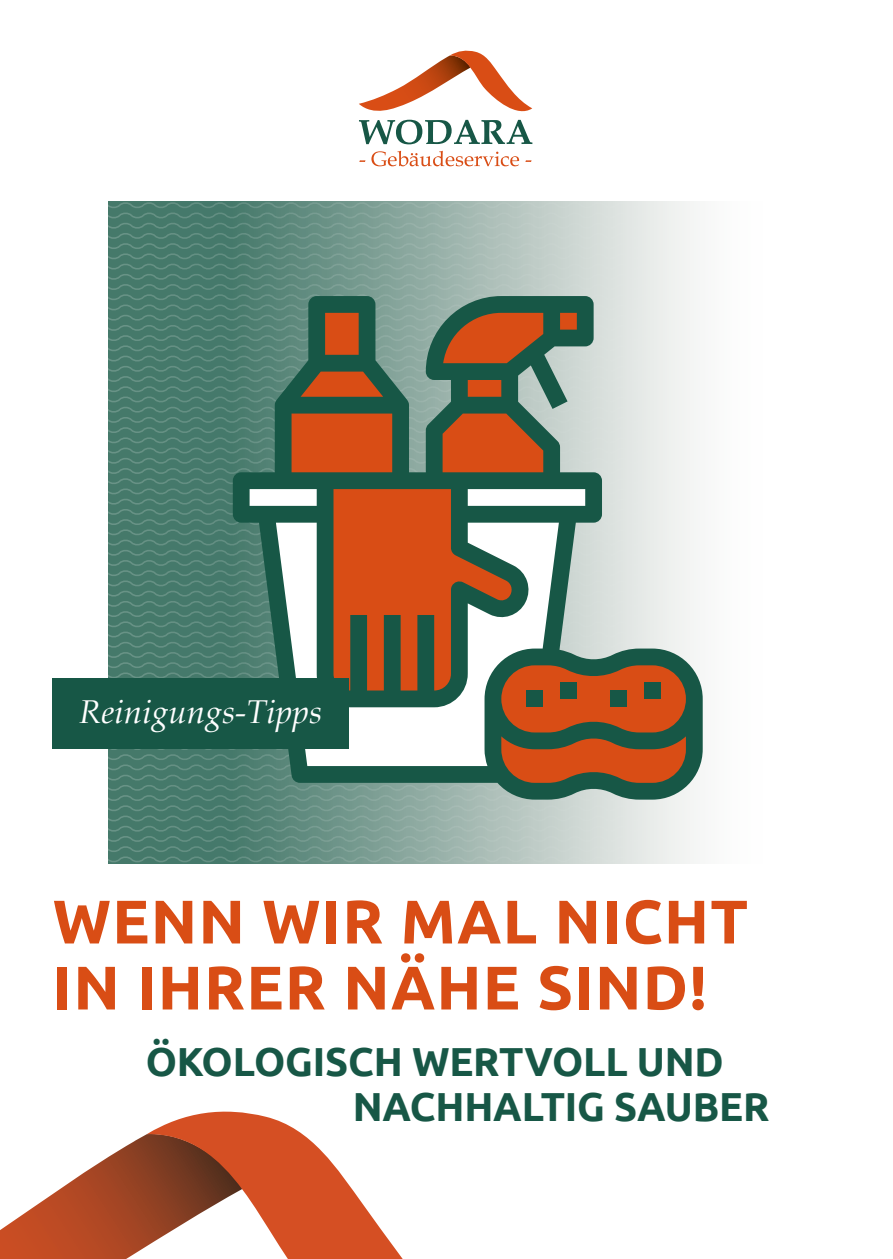
<style>
.page{position:relative;width:893px;height:1259px;background:#fff}
.page>*{position:absolute;margin:0;border:0;box-sizing:border-box;transform-origin:0 0}
.t1{font:700 61.5px/66px "Ubuntu";letter-spacing:.02em;color:#d94d15}
.t2{font:700 40.5px/45px "Ubuntu";letter-spacing:-.005em;color:#175746}
.t3{font:italic 33px "Book Antiqua";letter-spacing:.005em;color:#fff}
</style>
<div class="page">
<svg style="left:359px;top:151px;width:172px;height:15px"></svg>
<svg style="left:359px;top:50px;width:173px;height:94px"></svg>
<svg style="left:108px;top:201px;width:588px;height:662px;background:#759a8f"></svg>
<svg style="left:233px;top:296px;width:470px;height:503px"></svg>
<div style="left:644px;top:682px;width:17px;height:17px;background:#175746"></div>
<div style="left:560px;top:682px;width:17px;height:17px;background:#175746"></div>
<div style="left:526px;top:690px;width:17px;height:17px;background:#175746"></div>
<div style="left:610px;top:690px;width:17px;height:17px;background:#175746"></div>
<div style="left:53px;top:678px;width:296px;height:70px;background:#175746"></div>
<svg style="left:0;top:1134px;width:147px;height:125px"></svg>
<svg style="left:147px;top:1111px;width:256px;height:148px"></svg>
<p class="t3" style="left:79px;top:693px;width:244px">Reinigungs-Tipps</p>
<h1 class="t1" style="left:53px;top:887px;width:697px">WENN WIR MAL NICHT<br>IN IHRER NÄHE SIND!</h1>
<p class="t2" style="left:353px;top:1038px;width:418px;text-indent:-207px">ÖKOLOGISCH WERTVOLL UND<br>NACHHALTIG SAUBER</p>
</div>
